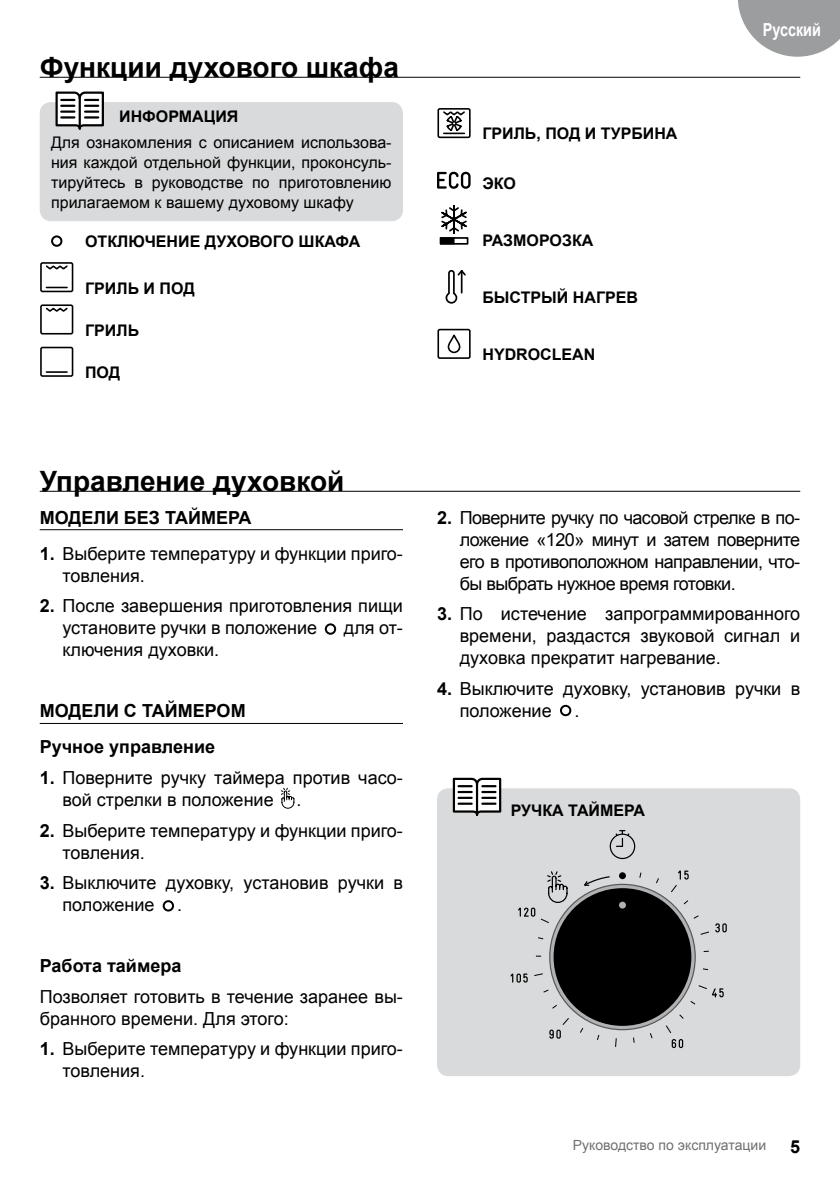
<style>
.page{position:relative;width:840px;height:1191px;background:#fff}
.page>*{position:absolute;margin:0;border:0;box-sizing:border-box;transform-origin:0 0}
.t1{font:700 28px "Arial";color:#000}
.t2{font:18px/22px "Arial";color:#000}
.t3{font:700 18px/36.2px "Arial";color:#000}
.t4{font:700 18px "Arial";color:#fff;scale:.8 1}
.t5{font:16px/20px "Arial";color:#000;text-align:justify}
.t6{font:700 16px "Arial";color:#000}
.t7{font:14px "Arial";color:#6f7072}
.s1{font-weight:700}
</style>
<div class="page">
<svg style="left:738px;top:0;width:101px;height:57px"></svg>
<div style="left:437px;top:788px;width:362px;height:288px;background:#d9dadb;border-radius:11px"></div>
<svg style="left:451px;top:777px;width:51px;height:39px"></svg>
<hr style="left:475px;top:784px;width:3px;height:30px;background:#000">
<hr style="left:40px;top:77px;width:759px;height:1px;background:#000">
<div style="left:51px;top:235px;width:11px;height:12px;border:2px solid #000;border-radius:50%"></div>
<div style="left:40px;top:262px;width:33px;height:30px;border:2px solid #000;border-radius:2px"></div>
<svg style="left:46px;top:287px;width:21px;height:1px"></svg>
<svg style="left:44px;top:264px;width:25px;height:6px"></svg>
<div style="left:40px;top:304px;width:33px;height:30px;border:2px solid #000;border-radius:2px"></div>
<svg style="left:44px;top:306px;width:25px;height:6px"></svg>
<div style="left:40px;top:347px;width:33px;height:30px;border:2px solid #000;border-radius:2px"></div>
<hr style="left:46px;top:371px;width:21px;height:2px;background:#000">
<svg style="left:437px;top:108px;width:34px;height:31px"></svg>
<svg style="left:437px;top:172px;width:33px;height:17px"></svg>
<svg style="left:439px;top:205px;width:30px;height:40px"></svg>
<div style="left:440px;top:238px;width:14px;height:6px;background:#000"></div>
<svg style="left:445px;top:270px;width:21px;height:33px"></svg>
<div style="left:437px;top:329px;width:33px;height:30px;border:2px solid #000;border-radius:2px"></div>
<div style="left:447px;top:334px;width:13px;height:19px;border:2px solid #000;border-radius:6px"></div>
<hr style="left:40px;top:491px;width:759px;height:1px;background:#000">
<hr style="left:40px;top:529px;width:363px;height:1px;background:#000">
<hr style="left:40px;top:723px;width:363px;height:1px;background:#000">
<div style="left:324px;top:623px;width:12px;height:12px;border:2px solid #000;border-radius:50%"></div>
<svg style="left:280px;top:787px;width:14px;height:22px"></svg>
<div style="left:163px;top:900px;width:11px;height:11px;border:2px solid #000;border-radius:50%"></div>
<div style="left:559px;top:705px;width:12px;height:11px;border:2px solid #000;border-radius:50%"></div>
<svg style="left:543px;top:989px;width:6px;height:4px"></svg>
<svg style="left:584px;top:876px;width:26px;height:10px"></svg>
<svg style="left:618px;top:872px;width:7px;height:7px"></svg>
<div style="left:609px;top:833px;width:26px;height:26px;border:1px solid #000;border-radius:50%"></div>
<svg style="left:614px;top:830px;width:16px;height:17px"></svg>
<svg style="left:510px;top:973px;width:17px;height:9px"></svg>
<svg style="left:671px;top:870px;width:17px;height:23px"></svg>
<svg style="left:692px;top:915px;width:34px;height:20px"></svg>
<svg style="left:689px;top:984px;width:34px;height:21px"></svg>
<svg style="left:664px;top:1013px;width:20px;height:35px"></svg>
<svg style="left:615px;top:1038px;width:2px;height:9px"></svg>
<svg style="left:549px;top:1018px;width:20px;height:20px"></svg>
<svg style="left:534px;top:973px;width:9px;height:3px"></svg>
<svg style="left:518px;top:871px;width:50px;height:52px"></svg>
<svg style="left:549px;top:884px;width:145px;height:145px;background:#959698"></svg>
<div style="left:553px;top:888px;width:138px;height:137px;background:#000;border-radius:50%"></div>
<svg style="left:618px;top:901px;width:7px;height:7px"></svg>
<div style="left:40px;top:102px;width:363px;height:119px;background:#d9dadb;border-radius:11px"></div>
<svg style="left:55px;top:91px;width:49px;height:39px"></svg>
<hr style="left:79px;top:98px;width:2px;height:30px;background:#000">
<h1 class="t1" style="left:40px;top:48px;width:360px">Функции духового шкафа</h1>
<p class="t6" style="left:119px;top:106px;width:121px">ИНФОРМАЦИЯ</p>
<p class="t5" style="left:51px;top:132px;width:342px">Для ознакомления с описанием использова&shy;ния каждой отдельной функции, проконсуль&shy;тируйтесь в руководстве по приготовлению прилагаемом к вашему духовому шкафу</p>
<p class="t6" style="left:85px;top:230px;width:277px">ОТКЛЮЧЕНИЕ ДУХОВОГО ШКАФА</p>
<p class="t6" style="left:85px;top:277px;width:111px">ГРИЛЬ И ПОД</p>
<p class="t6" style="left:85px;top:320px;width:55px">ГРИЛЬ</p>
<p class="t6" style="left:85px;top:362px;width:37px">ПОД</p>
<p class="t6" style="left:482px;top:123px;width:196px">ГРИЛЬ, ПОД И ТУРБИНА</p>
<p class="t6" style="left:482px;top:173px;width:35px">ЭКО</p>
<p class="t6" style="left:482px;top:230px;width:112px">РАЗМОРОЗКА</p>
<p class="t6" style="left:482px;top:287px;width:157px">БЫСТРЫЙ НАГРЕВ</p>
<p class="t6" style="left:482px;top:344px;width:114px">HYDROCLEAN</p>
<p class="t4" style="left:762px;top:18px;width:74px">Русский</p>
<h1 class="t1" style="left:40px;top:462px;width:306px">Управление духовкой</h1>
<p class="t3" style="left:40px;top:500px;width:213px">МОДЕЛИ БЕЗ ТАЙМЕРА</p>
<p class="t2" style="left:62px;top:542px;width:342px;text-indent:-23px"><span class="s1">1.</span> Выберите температуру и функции приго&shy;товления.</p>
<p class="t2" style="left:62px;top:595px;width:342px;text-indent:-23px"><span class="s1">2.</span> После завершения приготовления пищи установите ручки в положение</p>
<p class="t2" style="left:343px;top:617px;width:61px">для от-</p>
<p class="t2" style="left:62px;top:639px;width:158px">ключения духовки.</p>
<p class="t3" style="left:40px;top:693px;width:207px">МОДЕЛИ С ТАЙМЕРОМ<br>Ручное управление</p>
<p class="t2" style="left:62px;top:767px;width:342px;text-indent:-23px"><span class="s1">1.</span> Поверните ручку таймера против часо&shy;вой стрелки в положение</p>
<p class="t2" style="left:296px;top:789px;width:7px">.</p>
<p class="t2" style="left:62px;top:819px;width:342px;text-indent:-23px"><span class="s1">2.</span> Выберите температуру и функции приго&shy;товления.</p>
<p class="t2" style="left:62px;top:872px;width:342px;text-indent:-23px"><span class="s1">3.</span> Выключите духовку, установив ручки в положение</p>
<p class="t2" style="left:177px;top:894px;width:7px">.</p>
<p class="t3" style="left:40px;top:948px;width:143px">Работа таймера</p>
<p class="t2" style="left:40px;top:985px;width:364px">Позволяет готовить в течение заранее вы&shy;бранного времени. Для этого:</p>
<p class="t2" style="left:62px;top:1038px;width:342px;text-indent:-23px"><span class="s1">1.</span> Выберите температуру и функции приго&shy;товления.</p>
<p class="t2" style="left:459px;top:506px;width:342px;text-align:justify;text-indent:-23px"><span class="s1">2.</span> Поверните ручку по часовой стрелке в по&shy;ложение «120» минут и затем поверните его в противоположном направлении, что&shy;бы выбрать нужное время готовки.</p>
<p class="t2" style="left:459px;top:603px;width:342px;text-align:justify;text-indent:-23px"><span class="s1">3.</span> По истечение запрограммированного времени, раздастся звуковой сигнал и духовка прекратит нагревание.</p>
<p class="t2" style="left:459px;top:677px;width:342px;text-indent:-23px"><span class="s1">4.</span> Выключите духовку, установив ручки в положение</p>
<p class="t2" style="left:574px;top:699px;width:7px">.</p>
<p class="t6" style="left:510px;top:799px;width:136px">РУЧКА ТАЙМЕРА</p>
<p class="t7" style="left:572px;top:1136px;width:195px">Руководство по эксплуатации</p>
<p class="t3" style="left:789px;top:1128px;width:12px">5</p>
</div>
